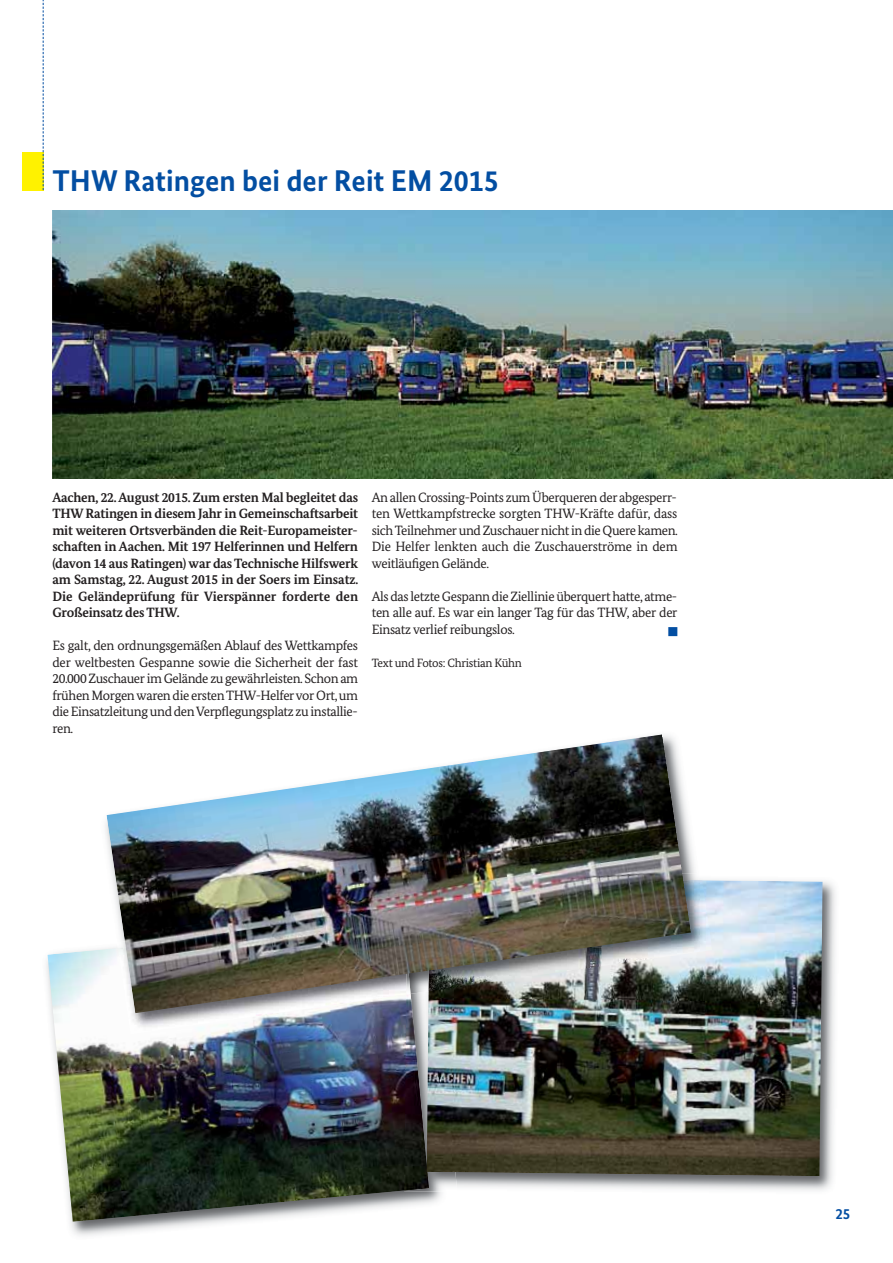
<style>
.page{position:relative;width:893px;height:1263px;background:#fff}
.page>*{position:absolute;margin:0;border:0;box-sizing:border-box;transform-origin:0 0}
.t1{font:700 30px "Bundes Sans";color:#034ea2}
.t2{font:700 15px "Bundes Sans";color:#034ea2}
.t3{font:13.5px/16.5px "Bundes Serif";letter-spacing:-.025em;color:#231f20;text-align:justify}
.t4{font:700 13.5px/16.5px "Bundes Serif";letter-spacing:-.005em;color:#231f20;text-align:justify}
.t5{font:12px "Bundes Serif";letter-spacing:-.025em;color:#231f20}
.t6{font:9px "European Pi One";color:#034ea2}
</style>
<div class="page">
<div style="left:22px;top:152px;width:21px;height:38px;background:#fff200"></div>
<svg style="left:43px;top:0;width:1px;height:190px"></svg>
<img style="left:53px;top:211px;width:840px;height:267px">
<img style="left:46px;top:955px;width:395px;height:281px">
<img style="left:48px;top:948px;width:381px;height:274px">
<img style="left:429px;top:881px;width:407px;height:315px">
<img style="left:404px;top:1176px;width:53px;height:16px">
<img style="left:404px;top:1013px;width:25px;height:177px">
<img style="left:427px;top:879px;width:395px;height:297px">
<img style="left:118px;top:1013px;width:289px;height:21px">
<img style="left:691px;top:877px;width:21px;height:114px">
<img style="left:106px;top:734px;width:585px;height:279px">
<h1 class="t1" style="left:53px;top:166px;width:448px">THW Ratingen bei der Reit EM 2015</h1>
<p class="t4" style="left:52px;top:489px;width:308px">Aachen, 22. August 2015. Zum ersten Mal begleitet das THW Ratingen in diesem Jahr in Gemeinschaftsarbeit mit weiteren Ortsverbänden die Reit-Europameister&shy;schaften in Aachen. Mit 197 Helferinnen und Helfern (davon 14 aus Ratingen) war das Technische Hilfswerk am Samstag, 22. August 2015 in der Soers im Einsatz.<br>Die Geländeprüfung für Vierspänner forderte den Großeinsatz des THW.</p>
<p class="t3" style="left:52px;top:639px;width:307px">Es galt, den ordnungsgemäßen Ablauf des Wettkampfes der weltbesten Gespanne sowie die Sicherheit der fast 20.000 Zuschauer im Gelände zu gewährleisten. Schon am frühen Morgen waren die ersten THW-Helfer vor Ort, um die Einsatzleitung und den Verpflegungsplatz zu installie&shy;ren.</p>
<p class="t3" style="left:372px;top:490px;width:308px">An allen Crossing-Points zum Überqueren der abgesperr&shy;ten Wettkampfstrecke sorgten THW-Kräfte dafür, dass sich Teilnehmer und Zuschauer nicht in die Quere kamen.<br>Die Helfer lenkten auch die Zuschauerströme in dem weitläufigen Gelände.</p>
<p class="t3" style="left:372px;top:589px;width:307px">Als das letzte Gespann die Ziellinie überquert hatte, atme&shy;ten alle auf. Es war ein langer Tag für das THW, aber der Einsatz verlief reibungslos.</p>
<p class="t6" style="left:668px;top:626px;width:11px">-</p>
<p class="t5" style="left:372px;top:658px;width:152px">Text und Fotos: Christian Kühn</p>
<p class="t2" style="left:835px;top:1207px;width:16px">25</p>
</div>
